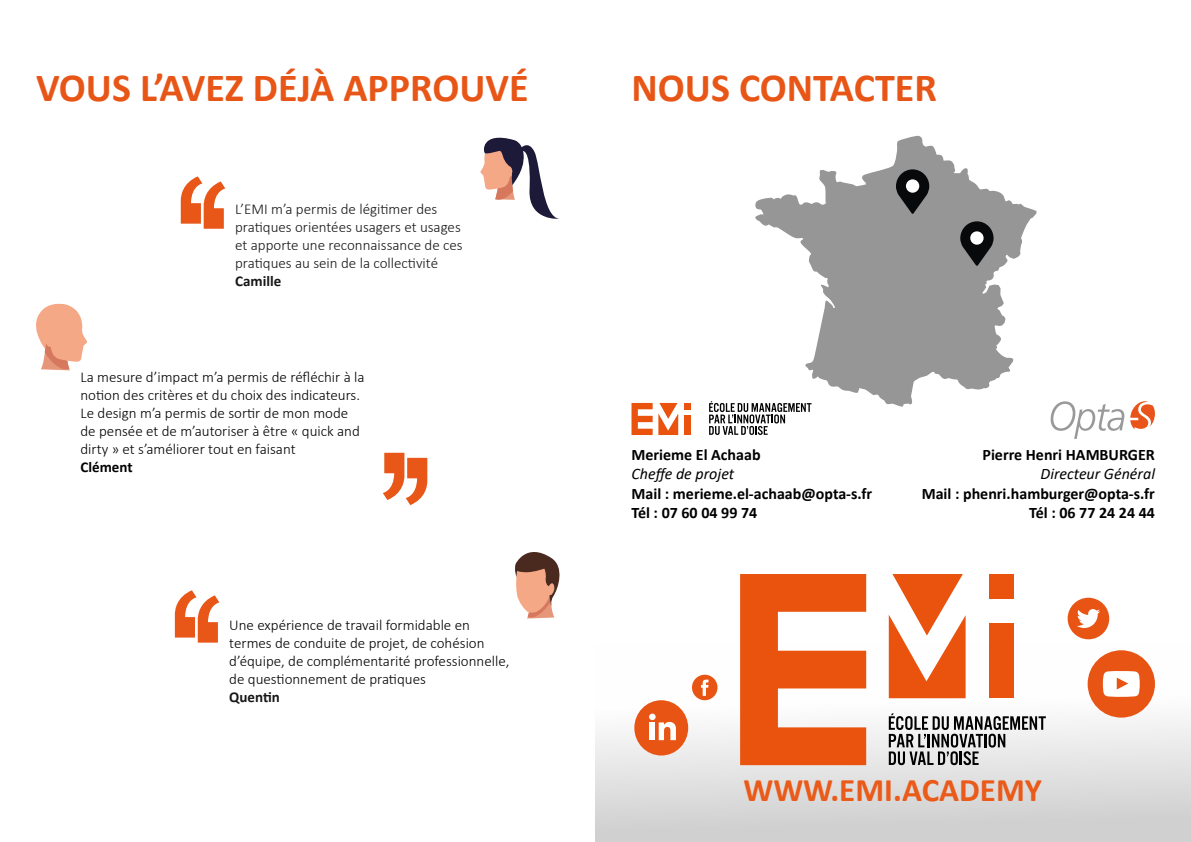
<style>
.page{position:relative;width:1191px;height:842px;background:#fff}
.page>*{position:absolute;margin:0;border:0;box-sizing:border-box;transform-origin:0 0}
.t1{font:700 40px "Calibri";color:#e85617}
.t2{font:700 33px "Calibri";color:#ea5a19}
.t3{font:700 16px/19.2px "Calibri";color:#000;text-align:right}
.t4{font:italic 16px "Calibri";color:#000}
.t5{font:300 15px/18px "Calibri";color:#000}
.t6{font:300 15px/18px "Calibri";color:#171717}
.t7{font:700 15px "Calibri";color:#171717}
.t8{font:700 15px "Calibri";color:#000}
</style>
<div class="page">
<div style="left:595px;top:645px;width:596px;height:197px;background:linear-gradient(to bottom,#fff,#cfcfcf)"></div>
<svg style="left:480px;top:137px;width:79px;height:82px"></svg>
<svg style="left:515px;top:552px;width:45px;height:67px"></svg>
<svg style="left:383px;top:453px;width:44px;height:52px"></svg>
<svg style="left:181px;top:176px;width:44px;height:53px"></svg>
<svg style="left:175px;top:590px;width:44px;height:53px"></svg>
<svg style="left:36px;top:304px;width:51px;height:67px"></svg>
<div style="left:1087px;top:650px;width:68px;height:68px;background:#e85414;border-radius:50%"></div>
<svg style="left:1102px;top:671px;width:38px;height:26px"></svg>
<div style="left:634px;top:700px;width:54px;height:55px;background:#e85414;border-radius:50%"></div>
<div style="left:649px;top:722px;width:6px;height:18px;background:#fff"></div>
<div style="left:649px;top:713px;width:6px;height:7px;background:#fff;border-radius:50%"></div>
<svg style="left:658px;top:722px;width:18px;height:18px"></svg>
<div style="left:1067px;top:598px;width:42px;height:41px;background:#e85414;border-radius:50%"></div>
<svg style="left:1077px;top:609px;width:23px;height:19px"></svg>
<div style="left:692px;top:675px;width:25px;height:25px;background:#e85414;border-radius:50%"></div>
<svg style="left:701px;top:680px;width:7px;height:16px"></svg>
<svg style="left:740px;top:574px;width:126px;height:191px"></svg>
<svg style="left:888px;top:713px;width:157px;height:52px"></svg>
<svg style="left:888px;top:574px;width:77px;height:124px"></svg>
<div style="left:988px;top:574px;width:25px;height:24px;background:#e9530e"></div>
<div style="left:988px;top:624px;width:25px;height:74px;background:#e9530e"></div>
<svg style="left:1050px;top:401px;width:74px;height:38px"></svg>
<svg style="left:1130px;top:401px;width:25px;height:28px"></svg>
<svg style="left:755px;top:135px;width:281px;height:272px;fill:#969696"></svg>
<svg style="left:893px;top:169px;width:36px;height:45px"></svg>
<div style="left:906px;top:179px;width:13px;height:14px;background:#fff;border-radius:50%"></div>
<svg style="left:960px;top:221px;width:33px;height:45px"></svg>
<div style="left:970px;top:231px;width:13px;height:14px;background:#fff;border-radius:50%"></div>
<svg style="left:658px;top:403px;width:20px;height:32px"></svg>
<svg style="left:684px;top:403px;width:6px;height:6px"></svg>
<div style="left:684px;top:416px;width:6px;height:19px;background:#e9530e"></div>
<svg style="left:631px;top:403px;width:21px;height:32px"></svg>
<svg style="left:709px;top:401px;width:102px;height:34px"></svg>
<h1 class="t1" style="left:36px;top:60px;width:494px">VOUS L’AVEZ DÉJÀ APPROUVÉ</h1>
<h1 class="t1" style="left:631px;top:60px;width:307px">NOUS CONTACTER</h1>
<p class="t6" style="left:235px;top:200px;width:229px">L’EMI m’a permis de légitimer des pratiques orientées usagers et usages et apporte une reconnaissance de ces pratiques au sein de la collectivité</p>
<p class="t7" style="left:235px;top:270px;width:48px">Camille</p>
<p class="t5" style="left:80px;top:367px;width:286px">La mesure d’impact m’a permis de réfléchir à la notion des critères et du choix des indicateurs.<br>Le design m’a permis de sortir de mon mode de pensée et de m’autoriser à être « quick and dirty » et s’améliorer tout en faisant</p>
<p class="t8" style="left:80px;top:456px;width:54px">Clément</p>
<p class="t5" style="left:229px;top:616px;width:282px">Une expérience de travail formidable en termes de conduite de projet, de cohésion d’équipe, de complémentarité professionnelle, de questionnement de pratiques</p>
<p class="t7" style="left:229px;top:686px;width:52px">Quentin</p>
<p class="t3" style="left:631px;top:445px;width:131px">Merieme El Achaab</p>
<p class="t4" style="left:631px;top:463px;width:104px">Cheffe de projet</p>
<p class="t3" style="left:631px;top:483px;width:242px;text-align:left">Mail : merieme.el-achaab@opta-s.fr<br>Tél : 07 60 04 99 74</p>
<p class="t3" style="left:982px;top:445px;width:174px">Pierre Henri HAMBURGER</p>
<p class="t4" style="left:1040px;top:463px;width:116px">Directeur Général</p>
<p class="t3" style="left:921px;top:483px;width:235px">Mail : phenri.hamburger@opta-s.fr<br>Tél : 06 77 24 24 44</p>
<h2 class="t2" style="left:743px;top:767px;width:300px">WWW.EMI.ACADEMY</h2>
</div>
